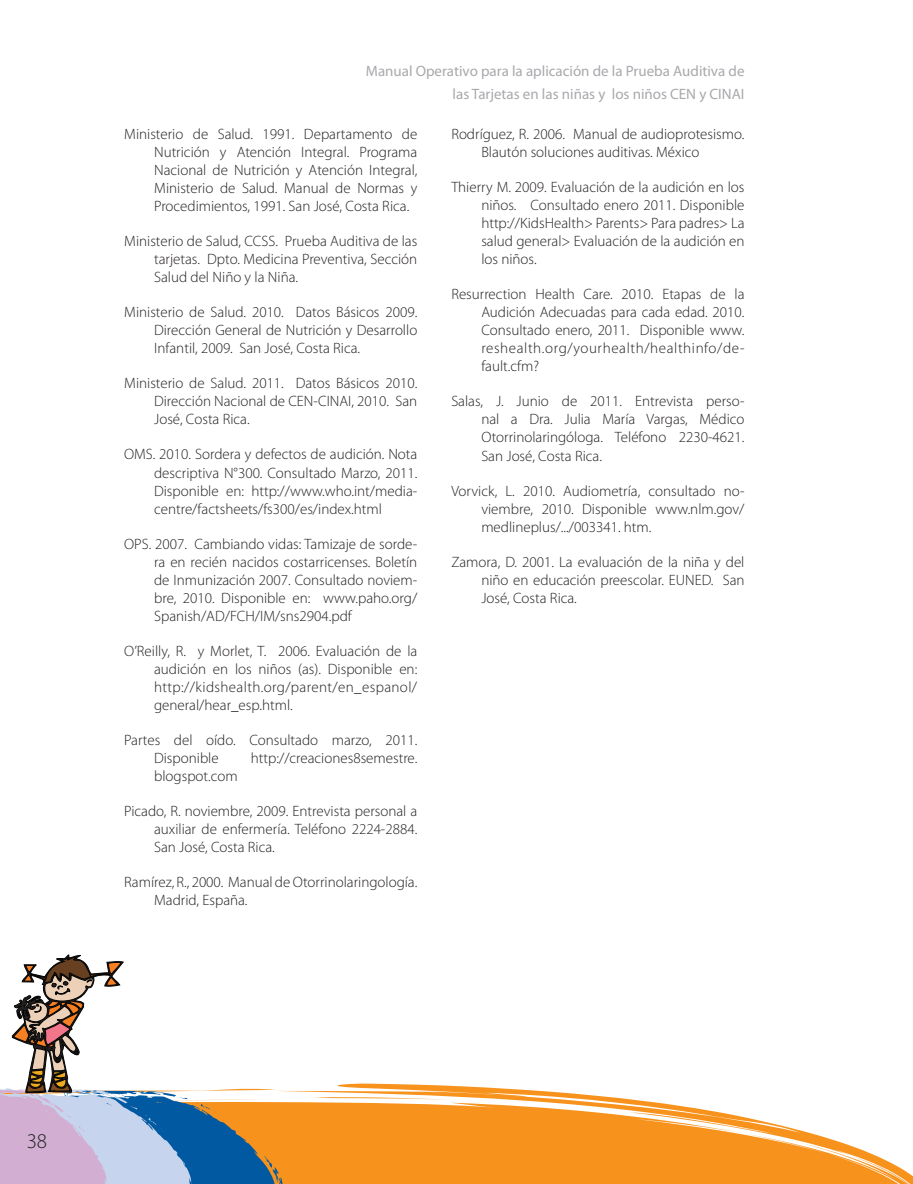
<style>
.page{position:relative;width:913px;height:1184px;background:#fff}
.page>*{position:absolute;margin:0;border:0;box-sizing:border-box;transform-origin:0 0}
.t1{font:300 21px "Myriad Pro";color:#231f20}
.t2{font:300 15px/18px "Myriad Pro";color:#231f20;text-align:justify}
.t3{font:15px/22.5px "Myriad Pro";color:#a8a9ad;text-align:right}
</style>
<div class="page">
<svg style="left:307px;top:1083px;width:606px;height:100px;fill:#f7931d"></svg>
<div style="left:538px;top:1128px;width:170px;height:19px;background:#f7931d"></div>
<svg style="left:314px;top:1096px;width:182px;height:11px"></svg>
<svg style="left:422px;top:1122px;width:35px;height:1px"></svg>
<svg style="left:568px;top:1113px;width:22px;height:3px"></svg>
<svg style="left:330px;top:1120px;width:27px;height:1px"></svg>
<svg style="left:0;top:954px;width:307px;height:230px"></svg>
<p class="t3" style="left:366px;top:60px;width:380px">Manual Operativo para la aplicación de la Prueba Auditiva de las Tarjetas en las niñas y los niños CEN y CINAI</p>
<p class="t2" style="left:154px;top:125px;width:265px;text-indent:-30px">Ministerio de Salud. 1991. Departamento de Nutrición y Atención Integral. Programa Nacional de Nutrición y Atención Integral, Ministerio de Salud. Manual de Normas y Procedimientos, 1991. San José, Costa Rica.</p>
<p class="t2" style="left:154px;top:232px;width:265px;text-indent:-30px">Ministerio de Salud, CCSS. Prueba Auditiva de las tarjetas. Dpto. Medicina Preventiva, Sección Salud del Niño y la Niña.</p>
<p class="t2" style="left:154px;top:303px;width:265px;text-indent:-30px">Ministerio de Salud. 2010. Datos Básicos 2009.<br>Dirección General de Nutrición y Desarrollo Infantil, 2009. San José, Costa Rica.</p>
<p class="t2" style="left:154px;top:374px;width:265px;text-indent:-30px">Ministerio de Salud. 2011. Datos Básicos 2010.<br>Dirección Nacional de CEN-CINAI, 2010. San José, Costa Rica.</p>
<p class="t2" style="left:154px;top:445px;width:265px;text-indent:-30px">OMS. 2010. Sordera y defectos de audición. Nota descriptiva N°300. Consultado Marzo, 2011.<br>Disponible en: http://www.who.int/media&shy;centre/factsheets/fs300/es/index.html</p>
<p class="t2" style="left:154px;top:534px;width:265px;text-indent:-30px">OPS. 2007. Cambiando vidas: Tamizaje de sorde&shy;ra en recién nacidos costarricenses. Boletín de Inmunización 2007. Consultado noviem&shy;bre, 2010. Disponible en: www.paho.org/ Spanish/AD/FCH/IM/sns2904.pdf</p>
<p class="t2" style="left:154px;top:641px;width:265px;text-indent:-30px">O’Reilly, R. y Morlet, T. 2006. Evaluación de la audición en los niños (as). Disponible en: http://kidshealth.org/parent/en_espanol/ general/hear_esp.html.</p>
<p class="t2" style="left:154px;top:730px;width:265px;text-indent:-30px">Partes del oído. Consultado marzo, 2011.<br>Disponible</p>
<p class="t2" style="left:481px;top:125px;width:265px;text-indent:-30px">Rodríguez, R. 2006. Manual de audioprotesismo.<br>Blautón soluciones auditivas. México</p>
<p class="t2" style="left:481px;top:178px;width:265px;text-indent:-30px">Thierry M. 2009. Evaluación de la audición en los niños. Consultado enero 2011. Disponible http://KidsHealth&gt; Parents&gt; Para padres&gt; La salud general&gt; Evaluación de la audición en los niños.</p>
<p class="t2" style="left:481px;top:285px;width:265px;text-indent:-30px">Resurrection Health Care. 2010. Etapas de la Audición Adecuadas para cada edad. 2010.<br>Consultado enero, 2011. Disponible www. reshealth.org/yourhealth/healthinfo/de&shy;fault.cfm?</p>
<p class="t2" style="left:481px;top:392px;width:265px;text-indent:-30px">Salas, J. Junio de 2011. Entrevista perso&shy;nal a Dra. Julia María Vargas, Médico Otorrinolaringóloga. Teléfono 2230-4621.<br>San José, Costa Rica.</p>
<p class="t2" style="left:481px;top:481px;width:265px;text-indent:-30px">Vorvick, L. 2010. Audiometría, consultado no&shy;viembre, 2010. Disponible www.nlm.gov/ medlineplus/.../003341. htm.</p>
<p class="t2" style="left:481px;top:552px;width:265px;text-indent:-30px">Zamora, D. 2001. La evaluación de la niña y del niño en educación preescolar. EUNED. San José, Costa Rica.</p>
<p class="t2" style="left:251px;top:748px;width:168px">http://creaciones8semestre.</p>
<p class="t2" style="left:154px;top:766px;width:85px">blogspot.com</p>
<p class="t2" style="left:154px;top:801px;width:265px;text-indent:-30px">Picado, R. noviembre, 2009. Entrevista personal a auxiliar de enfermería. Teléfono 2224-2884.<br>San José, Costa Rica.</p>
<p class="t2" style="left:154px;top:872px;width:265px;text-indent:-30px">Ramírez, R., 2000. Manual de Otorrinolaringología.<br>Madrid, España.</p>
<h1 class="t1" style="left:27px;top:1128px;width:22px">38</h1>
</div>
